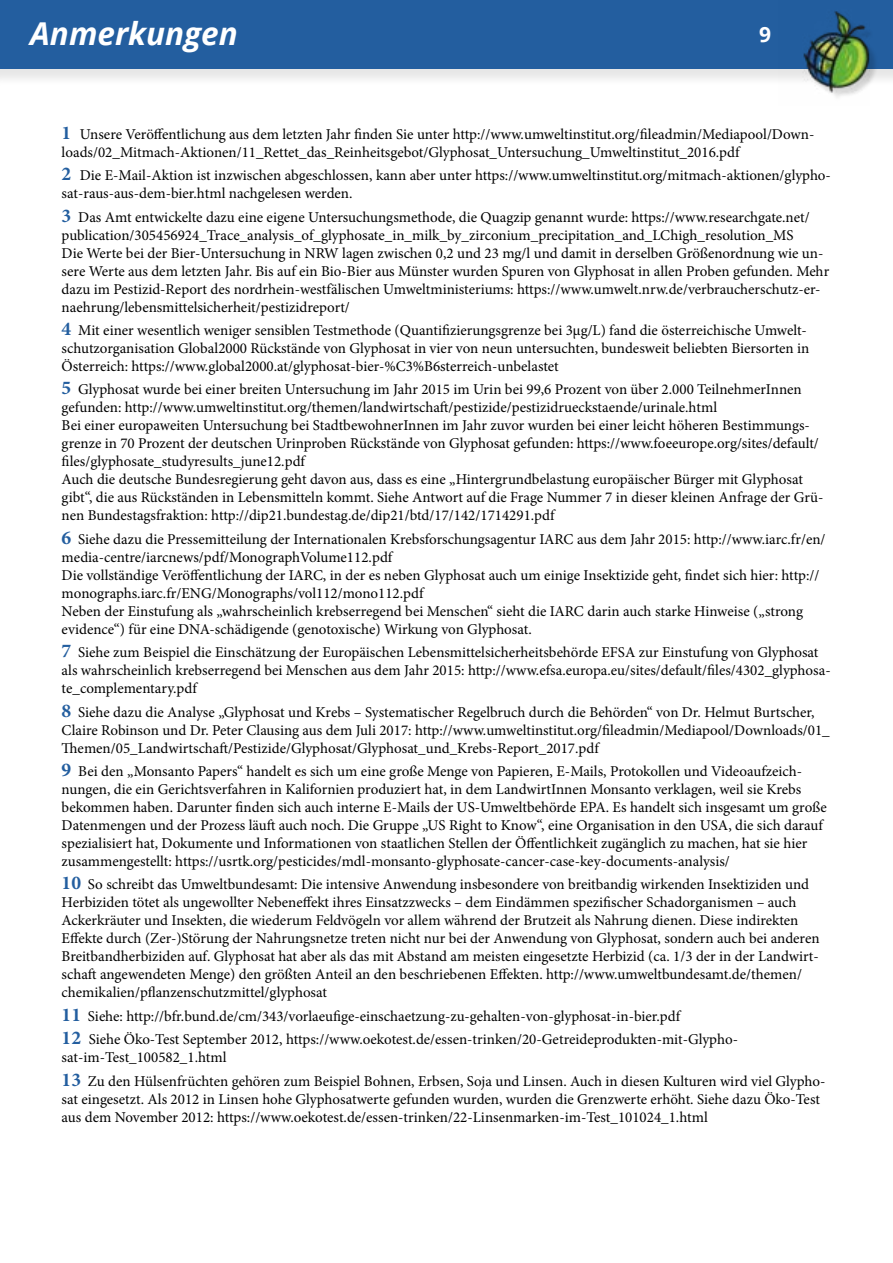
<style>
.page{position:relative;width:893px;height:1263px;background:#fff}
.page>*{position:absolute;margin:0;border:0;box-sizing:border-box;transform-origin:0 0}
.t1{font:italic 700 31.5px "Open Sans";color:#fff}
.t2{font:700 21px "Open Sans";color:#fff}
.t3{font:15px/18px "Minion Pro";color:#000}
.s1{font-weight:700;font-size:19.5px;color:#235e9f}
</style>
<div class="page">
<div style="left:0;top:2px;width:893px;height:85px;background:#000;opacity:.1"></div>
<div style="left:0;top:0;width:893px;height:68px;background:#235e9f"></div>
<div style="left:808px;top:14px;width:70px;height:87px;background:#000;opacity:.15"></div>
<img style="left:779px;top:11px;width:91px;height:90px">
<h1 class="t1" style="left:30px;top:11px;width:209px">Anmerkungen</h1>
<h2 class="t2" style="left:759px;top:19px;width:13px">9</h2>
<p class="t3" style="left:62px;top:125px;width:754px"><span class="s1">1</span> Unsere Veröffentlichung aus dem letzten Jahr finden Sie unter http://www.umweltinstitut.org/fileadmin/Mediapool/Down&shy;loads/02_Mitmach-Aktionen/11_Rettet_das_Reinheitsgebot/Glyphosat_Untersuchung_Umweltinstitut_2016.pdf</p>
<p class="t3" style="left:62px;top:166px;width:771px"><span class="s1">2</span> Die E-Mail-Aktion ist inzwischen abgeschlossen, kann aber unter https://www.umweltinstitut.org/mitmach-aktionen/glypho&shy;sat-raus-aus-dem-bier.html nachgelesen werden.</p>
<p class="t3" style="left:62px;top:208px;width:769px"><span class="s1">3</span> Das Amt entwickelte dazu eine eigene Untersuchungsmethode, die Quagzip genannt wurde: https://www.researchgate.net/ publication/305456924_Trace_analysis_of_glyphosate_in_milk_by_zirconium_precipitation_and_LChigh_resolution_MS<br>Die Werte bei der Bier-Untersuchung in NRW lagen zwischen 0,2 und 23 mg/l und damit in derselben Größenordnung wie un&shy;sere Werte aus dem letzten Jahr. Bis auf ein Bio-Bier aus Münster wurden Spuren von Glyphosat in allen Proben gefunden. Mehr dazu im Pestizid-Report des nordrhein-westfälischen Umweltministeriums: https://www.umwelt.nrw.de/verbraucherschutz-er&shy;naehrung/lebensmittelsicherheit/pestizidreport/</p>
<p class="t3" style="left:62px;top:321px;width:749px"><span class="s1">4</span> Mit einer wesentlich weniger sensiblen Testmethode (Quantifizierungsgrenze bei 3µg/L) fand die österreichische Umwelt&shy;schutzorganisation Global2000 Rückstände von Glyphosat in vier von neun untersuchten, bundesweit beliebten Biersorten in<br>Österreich: https://www.global2000.at/glyphosat-bier-%C3%B6sterreich-unbelastet</p>
<p class="t3" style="left:62px;top:381px;width:763px"><span class="s1">5</span> Glyphosat wurde bei einer breiten Untersuchung im Jahr 2015 im Urin bei 99,6 Prozent von über 2.000 TeilnehmerInnen gefunden: http://www.umweltinstitut.org/themen/landwirtschaft/pestizide/pestizidrueckstaende/urinale.html<br>Bei einer europaweiten Untersuchung bei StadtbewohnerInnen im Jahr zuvor wurden bei einer leicht höheren Bestimmungs&shy;grenze in 70 Prozent der deutschen Urinproben Rückstände von Glyphosat gefunden: https://www.foeeurope.org/sites/default/ files/glyphosate_studyresults_june12.pdf<br>Auch die deutsche Bundesregierung geht davon aus, dass es eine „Hintergrundbelastung europäischer Bürger mit Glyphosat gibt“, die aus Rückständen in Lebensmitteln kommt. Siehe Antwort auf die Frage Nummer 7 in dieser kleinen Anfrage der Grü&shy;nen Bundestagsfraktion: http://dip21.bundestag.de/dip21/btd/17/142/1714291.pdf</p>
<p class="t3" style="left:62px;top:530px;width:765px"><span class="s1">6</span> Siehe dazu die Pressemitteilung der Internationalen Krebsforschungsagentur IARC aus dem Jahr 2015: http://www.iarc.fr/en/ media-centre/iarcnews/pdf/MonographVolume112.pdf<br>Die vollständige Veröffentlichung der IARC, in der es neben Glyphosat auch um einige Insektizide geht, findet sich hier: http:// monographs.iarc.fr/ENG/Monographs/vol112/mono112.pdf<br>Neben der Einstufung als „wahrscheinlich krebserregend bei Menschen“ sieht die IARC darin auch starke Hinweise („strong evidence“) für eine DNA-schädigende (genotoxische) Wirkung von Glyphosat.</p>
<p class="t3" style="left:62px;top:643px;width:771px"><span class="s1">7</span> Siehe zum Beispiel die Einschätzung der Europäischen Lebensmittelsicherheitsbehörde EFSA zur Einstufung von Glyphosat als wahrscheinlich krebserregend bei Menschen aus dem Jahr 2015: http://www.efsa.europa.eu/sites/default/files/4302_glyphosa&shy;te_complementary.pdf</p>
<p class="t3" style="left:62px;top:703px;width:770px"><span class="s1">8</span> Siehe dazu die Analyse „Glyphosat und Krebs – Systematischer Regelbruch durch die Behörden“ von Dr. Helmut Burtscher,<br>Claire Robinson und Dr. Peter Clausing aus dem Juli 2017: http://www.umweltinstitut.org/fileadmin/Mediapool/Downloads/01_<br>Themen/05_Landwirtschaft/Pestizide/Glyphosat/Glyphosat_und_Krebs-Report_2017.pdf</p>
<p class="t3" style="left:62px;top:762px;width:766px"><span class="s1">9</span> Bei den „Monsanto Papers“ handelt es sich um eine große Menge von Papieren, E-Mails, Protokollen und Videoaufzeich&shy;nungen, die ein Gerichtsverfahren in Kalifornien produziert hat, in dem LandwirtInnen Monsanto verklagen, weil sie Krebs bekommen haben. Darunter finden sich auch interne E-Mails der US-Umweltbehörde EPA. Es handelt sich insgesamt um große Datenmengen und der Prozess läuft auch noch. Die Gruppe „US Right to Know“, eine Organisation in den USA, die sich darauf spezialisiert hat, Dokumente und Informationen von staatlichen Stellen der Öffentlichkeit zugänglich zu machen, hat sie hier zusammengestellt: https://usrtk.org/pesticides/mdl-monsanto-glyphosate-cancer-case-key-documents-analysis/</p>
<p class="t3" style="left:62px;top:876px;width:759px"><span class="s1">10</span> So schreibt das Umweltbundesamt: Die intensive Anwendung insbesondere von breitbandig wirkenden Insektiziden und Herbiziden tötet als ungewollter Nebeneffekt ihres Einsatzzwecks – dem Eindämmen spezifischer Schadorganismen – auch Ackerkräuter und Insekten, die wiederum Feldvögeln vor allem während der Brutzeit als Nahrung dienen. Diese indirekten Effekte durch (Zer-)Störung der Nahrungsnetze treten nicht nur bei der Anwendung von Glyphosat, sondern auch bei anderen Breitbandherbiziden auf. Glyphosat hat aber als das mit Abstand am meisten eingesetzte Herbizid (ca. 1/3 der in der Landwirt&shy;schaft angewendeten Menge) den größten Anteil an den beschriebenen Effekten. http://www.umweltbundesamt.de/themen/ chemikalien/pflanzenschutzmittel/glyphosat</p>
<p class="t3" style="left:62px;top:1004px;width:678px;line-height:23.4px"><span class="s1">11</span> Siehe: http://bfr.bund.de/cm/343/vorlaeufige-einschaetzung-zu-gehalten-von-glyphosat-in-bier.pdf<br><span class="s1">12</span> Siehe Öko-Test September 2012, https://www.oekotest.de/essen-trinken/20-Getreideprodukten-mit-Glypho-</p>
<p class="t3" style="left:62px;top:1046px;width:765px;line-height:23.4px">sat-im-Test_100582_1.html<br><span class="s1">13</span> Zu den Hülsenfrüchten gehören zum Beispiel Bohnen, Erbsen, Soja und Linsen. Auch in diesen Kulturen wird viel Glypho-</p>
<p class="t3" style="left:62px;top:1090px;width:760px">sat eingesetzt. Als 2012 in Linsen hohe Glyphosatwerte gefunden wurden, wurden die Grenzwerte erhöht. Siehe dazu Öko-Test aus dem November 2012: https://www.oekotest.de/essen-trinken/22-Linsenmarken-im-Test_101024_1.html</p>
</div>
